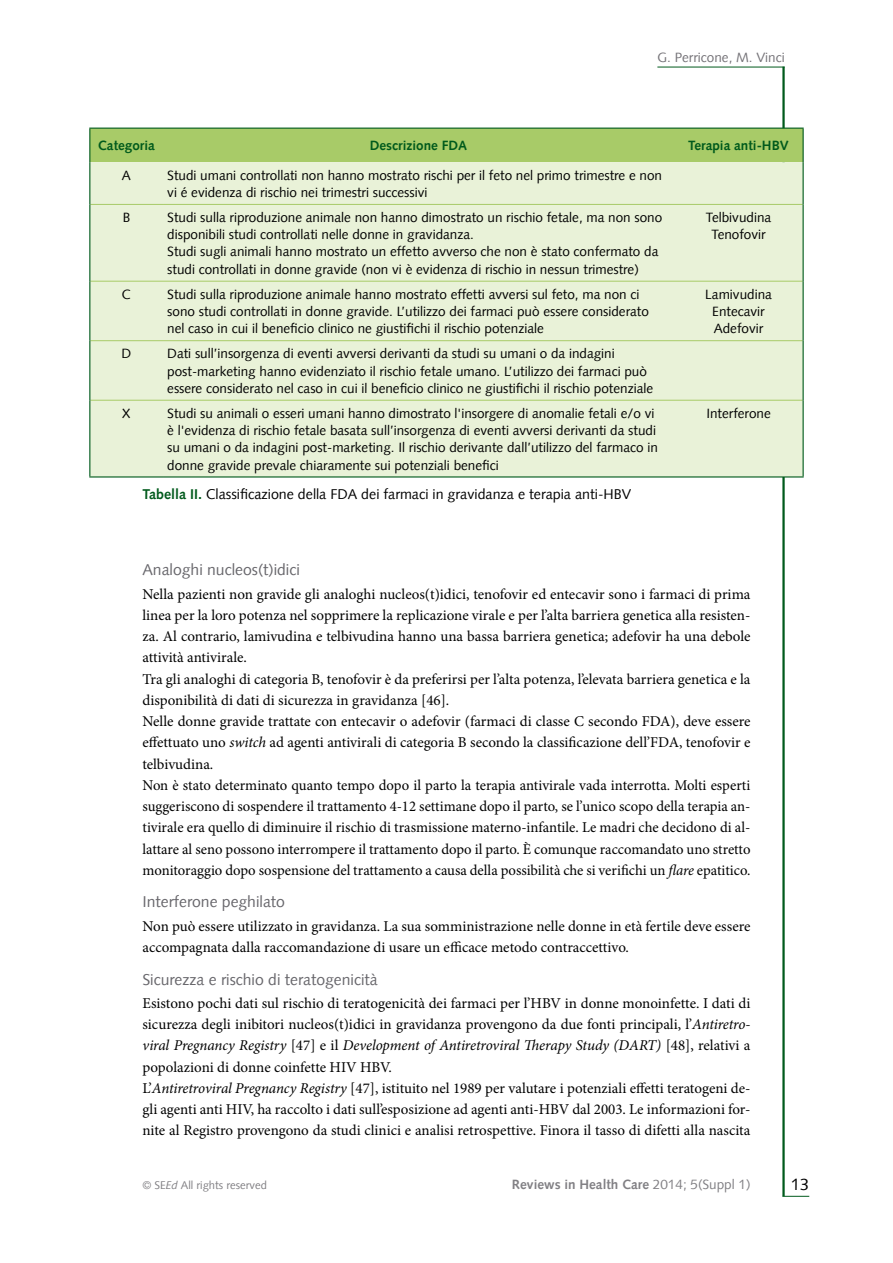
<style>
.page{position:relative;width:893px;height:1263px;background:#fff}
.page>*{position:absolute;margin:0;border:0;box-sizing:border-box;transform-origin:0 0}
.t1{font:16.5px "Syntax LT";color:#000}
.sottotitolo_3{font:15.75px "Syntax LT";color:#68676c}
.testo{font:15px/21.3px "Minion Pro";color:#000;text-align:justify}
.t2{font:14.25px "Syntax LT";color:#000}
.t3{font:13.5px/17.2px "Syntax LT";color:#000}
.t4{font:700 13.5px "Syntax LT";color:#005a1c}
.t5{font:700 13.5px "Syntax LT";color:#818084}
.t6{font:13.5px "Syntax LT";color:#757378}
.t7{font:11.25px "Syntax LT";color:#818084}
.s1{font-weight:700;color:#005a1c}
.s2{font-style:italic}
.s3{font-weight:400}
</style>
<div class="page">
<svg style="left:782px;top:1196px;width:27px;height:1px"></svg>
<hr style="left:782px;top:67px;width:3px;height:1129px;background:#005a1c">
<hr style="left:657px;top:67px;width:128px;height:1px;background:#005a1c">
<div style="left:90px;top:129px;width:712px;height:33px;background:#a8cb68"></div>
<div style="left:90px;top:162px;width:712px;height:314px;background:#e9f2d8"></div>
<hr style="left:90px;top:204px;width:73px;height:1px;background:#a8cb68">
<hr style="left:163px;top:204px;width:511px;height:1px;background:#a8cb68">
<hr style="left:674px;top:204px;width:128px;height:1px;background:#a8cb68">
<hr style="left:90px;top:281px;width:73px;height:1px;background:#a8cb68">
<hr style="left:163px;top:281px;width:511px;height:1px;background:#a8cb68">
<hr style="left:674px;top:281px;width:128px;height:1px;background:#a8cb68">
<hr style="left:90px;top:340px;width:73px;height:1px;background:#a8cb68">
<hr style="left:163px;top:340px;width:511px;height:1px;background:#a8cb68">
<hr style="left:674px;top:340px;width:128px;height:1px;background:#a8cb68">
<hr style="left:90px;top:400px;width:73px;height:1px;background:#a8cb68">
<hr style="left:163px;top:400px;width:511px;height:1px;background:#a8cb68">
<hr style="left:674px;top:400px;width:128px;height:1px;background:#a8cb68">
<hr style="left:89px;top:128px;width:74px;height:1px;background:#005a1c">
<hr style="left:163px;top:128px;width:511px;height:1px;background:#005a1c">
<hr style="left:674px;top:128px;width:130px;height:1px;background:#005a1c">
<hr style="left:89px;top:476px;width:74px;height:1px;background:#005a1c">
<hr style="left:163px;top:476px;width:511px;height:1px;background:#005a1c">
<hr style="left:674px;top:476px;width:130px;height:1px;background:#005a1c">
<hr style="left:89px;top:129px;width:1px;height:33px;background:#005a1c">
<hr style="left:89px;top:162px;width:1px;height:42px;background:#005a1c">
<hr style="left:89px;top:204px;width:1px;height:77px;background:#005a1c">
<hr style="left:89px;top:281px;width:1px;height:60px;background:#005a1c">
<hr style="left:89px;top:341px;width:1px;height:59px;background:#005a1c">
<hr style="left:89px;top:400px;width:1px;height:76px;background:#005a1c">
<hr style="left:802px;top:129px;width:2px;height:33px;background:#005a1c">
<hr style="left:802px;top:162px;width:2px;height:42px;background:#005a1c">
<hr style="left:802px;top:204px;width:2px;height:77px;background:#005a1c">
<hr style="left:802px;top:281px;width:2px;height:60px;background:#005a1c">
<hr style="left:802px;top:341px;width:2px;height:59px;background:#005a1c">
<hr style="left:802px;top:400px;width:2px;height:76px;background:#005a1c">
<p class="t6" style="left:657px;top:50px;width:129px">G. Perricone, M. Vinci</p>
<p class="t4" style="left:98px;top:138px;width:59px">Categoria</p>
<p class="t4" style="left:370px;top:138px;width:99px">Descrizione FDA</p>
<p class="t4" style="left:688px;top:138px;width:102px">Terapia anti-HBV</p>
<p class="t3" style="left:122px;top:166px;width:11px">A</p>
<p class="t3" style="left:167px;top:166px;width:496px">Studi umani controllati non hanno mostrato rischi per il feto nel primo trimestre e non vi é evidenza di rischio nei trimestri successivi</p>
<p class="t3" style="left:123px;top:209px;width:9px">B</p>
<p class="t3" style="left:167px;top:209px;width:497px">Studi sulla riproduzione animale non hanno dimostrato un rischio fetale, ma non sono disponibili studi controllati nelle donne in gravidanza.<br>Studi sugli animali hanno mostrato un effetto avverso che non è stato confermato da studi controllati in donne gravide (non vi è evidenza di rischio in nessun trimestre)</p>
<p class="t3" style="left:706px;top:209px;width:67px;text-align:center">Telbivudina<br>Tenofovir</p>
<p class="t3" style="left:122px;top:285px;width:11px">C</p>
<p class="t3" style="left:167px;top:285px;width:483px">Studi sulla riproduzione animale hanno mostrato effetti avversi sul feto, ma non ci sono studi controllati in donne gravide. L’utilizzo dei farmaci può essere considerato nel caso in cui il beneficio clinico ne giustifichi il rischio potenziale</p>
<p class="t3" style="left:705px;top:285px;width:68px;text-align:center">Lamivudina<br>Entecavir<br>Adefovir</p>
<p class="t3" style="left:122px;top:345px;width:11px">D</p>
<p class="t3" style="left:167px;top:345px;width:487px">Dati sull’insorgenza di eventi avversi derivanti da studi su umani o da indagini post‑marketing hanno evidenziato il rischio fetale umano. L’utilizzo dei farmaci può essere considerato nel caso in cui il beneficio clinico ne giustifichi il rischio potenziale</p>
<p class="t3" style="left:122px;top:405px;width:10px">X</p>
<p class="t3" style="left:167px;top:405px;width:492px">Studi su animali o esseri umani hanno dimostrato l'insorgere di anomalie fetali e/o vi è l'evidenza di rischio fetale basata sull’insorgenza di eventi avversi derivanti da studi su umani o da indagini post-marketing. Il rischio derivante dall’utilizzo del farmaco in donne gravide prevale chiaramente sui potenziali benefici</p>
<p class="t3" style="left:706px;top:405px;width:66px">Interferone</p>
<p class="t2" style="left:142px;top:485px;width:490px"><span class="s1">Tabella II.</span> Classificazione della FDA dei farmaci in gravidanza e terapia anti-HBV</p>
<p class="sottotitolo_3" style="left:142px;top:560px;width:159px">Analoghi nucleos(t)idici</p>
<p class="testo" style="left:142px;top:583px;width:610px">Nella pazienti non gravide gli analoghi nucleos(t)idici, tenofovir ed entecavir sono i farmaci di prima linea per la loro potenza nel sopprimere la replicazione virale e per l’alta barriera genetica alla resisten‑ za. Al contrario, lamivudina e telbivudina hanno una bassa barriera genetica; adefovir ha una debole attività antivirale.</p>
<p class="testo" style="left:142px;top:668px;width:610px">Tra gli analoghi di categoria B, tenofovir è da preferirsi per l’alta potenza, l’elevata barriera genetica e la disponibilità di dati di sicurezza in gravidanza [46].</p>
<p class="testo" style="left:142px;top:711px;width:610px">Nelle donne gravide trattate con entecavir o adefovir (farmaci di classe C secondo FDA), deve essere effettuato uno <span class="s2">switch</span> ad agenti antivirali di categoria B secondo la classificazione dell’FDA, tenofovir e telbivudina.</p>
<p class="testo" style="left:142px;top:774px;width:610px">Non è stato determinato quanto tempo dopo il parto la terapia antivirale vada interrotta. Molti esperti suggeriscono di sospendere il trattamento 4-12 settimane dopo il parto, se l’unico scopo della terapia an‑ tivirale era quello di diminuire il rischio di trasmissione materno-infantile. Le madri che decidono di al‑ lattare al seno possono interrompere il trattamento dopo il parto. È comunque raccomandato uno stretto monitoraggio dopo sospensione del trattamento a causa della possibilità che si verifichi un <span class="s2">flare</span> epatitico.</p>
<p class="sottotitolo_3" style="left:142px;top:893px;width:144px">Interferone peghilato</p>
<p class="testo" style="left:142px;top:915px;width:609px">Non può essere utilizzato in gravidanza. La sua somministrazione nelle donne in età fertile deve essere accompagnata dalla raccomandazione di usare un efficace metodo contraccettivo.</p>
<p class="sottotitolo_3" style="left:142px;top:970px;width:237px">Sicurezza e rischio di teratogenicità</p>
<p class="testo" style="left:142px;top:992px;width:610px">Esistono pochi dati sul rischio di teratogenicità dei farmaci per l’HBV in donne monoinfette. I dati di sicurezza degli inibitori nucleos(t)idici in gravidanza provengono da due fonti principali, l’<span class="s2">Antiretro&shy;viral Pregnancy Registry</span> [47] e il <span class="s2">Development of Antiretroviral Therapy Study (DART)</span> [48], relativi a popolazioni di donne coinfette HIV HBV.</p>
<p class="testo" style="left:142px;top:1077px;width:610px">L’<span class="s2">Antiretroviral Pregnancy Registry</span> [47], istituito nel 1989 per valutare i potenziali effetti teratogeni de‑ gli agenti anti HIV, ha raccolto i dati sull’esposizione ad agenti anti-HBV dal 2003. Le informazioni for‑ nite al Registro provengono da studi clinici e analisi retrospettive. Finora il tasso di difetti alla nascita</p>
<p class="t7" style="left:142px;top:1178px;width:126px">© SE<span class="s2">Ed</span> All rights reserved</p>
<p class="t5" style="left:512px;top:1176px;width:240px">Reviews in Health Care <span class="s3">2014; 5(Suppl 1)</span></p>
<p class="t1" style="left:791px;top:1174px;width:20px">13</p>
</div>
